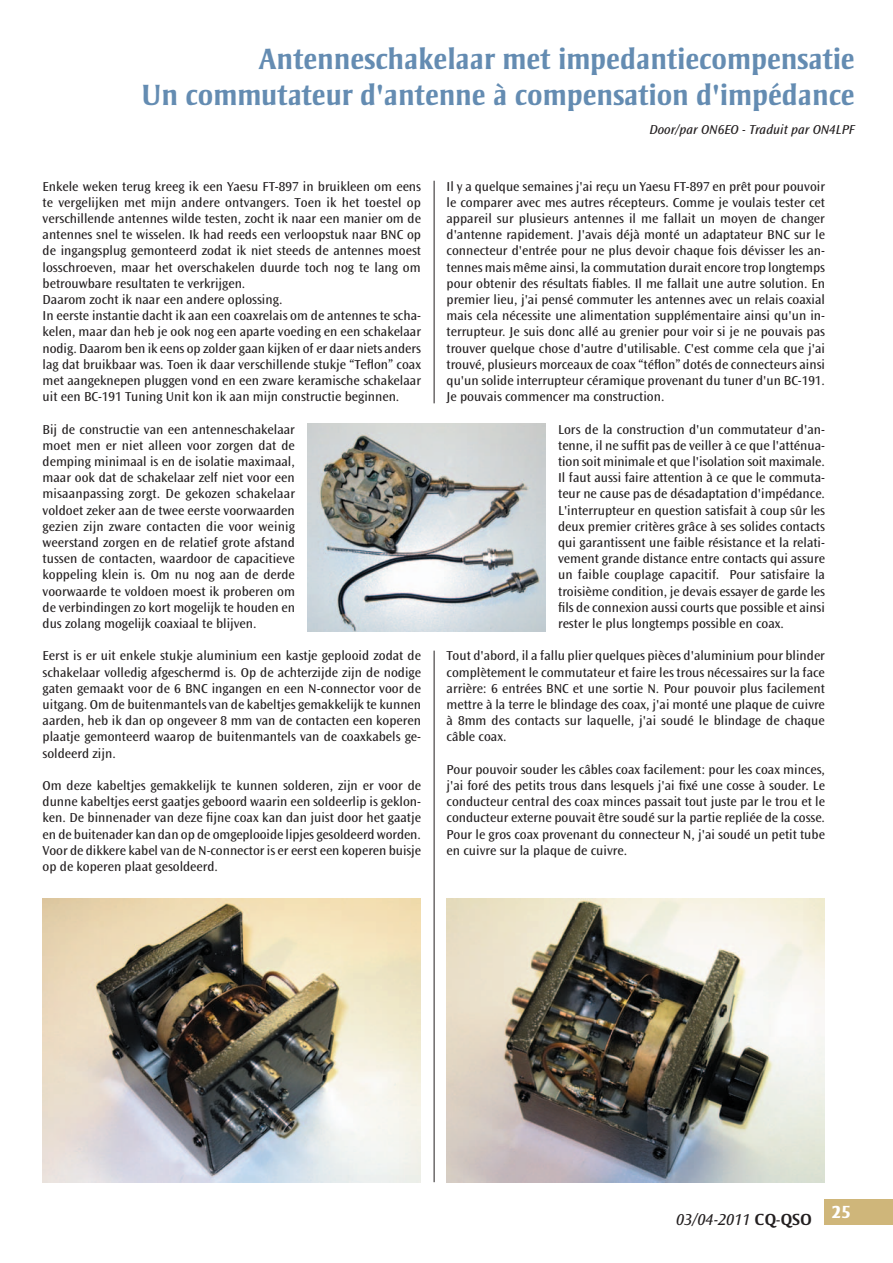
<style>
.page{position:relative;width:893px;height:1263px;background:#fff}
.page>*{position:absolute;margin:0;border:0;box-sizing:border-box;transform-origin:0 0}
.t1{font:700 30px/36px "Strayhorn MT Std";color:#648cb2;text-align:right}
.t2{font:italic 16.5px "Ocean Sans Std";color:#231f20}
.t3{font:13.5px/16.2px "Ocean Sans Std";color:#231f20;text-align:justify}
.t4{font:italic 13.5px "Ocean Sans Std";color:#231f20}
.s1{font-family:"Strayhorn MT Std";font-weight:700;font-style:normal}
</style>
<div class="page">
<img style="left:308px;top:423px;width:237px;height:208px">
<img style="left:43px;top:898px;width:378px;height:284px">
<img style="left:446px;top:898px;width:379px;height:284px">
<hr style="left:434px;top:181px;width:1px;height:222px;background:#231f20">
<hr style="left:434px;top:651px;width:1px;height:531px;background:#231f20">
<div style="left:825px;top:1199px;width:68px;height:26px;background:#cfb67a"></div>
<h1 class="t1" style="left:141px;top:41px;width:715px">Antenneschakelaar met impedantiecompensatie<br>Un commutateur d'antenne à compensation d'impédance</h1>
<p class="t4" style="left:649px;top:122px;width:207px">Door/par ON6EO - Traduit par ON4LPF</p>
<p class="t3" style="left:43px;top:178px;width:380px;text-align:left">Enkele weken terug kreeg ik een Yaesu FT-897 in bruikleen om eens te vergelijken met mijn andere ontvangers. Toen ik het toestel op verschillende antennes wilde testen, zocht ik naar een manier om de antennes snel te wisselen. Ik had reeds een verloopstuk naar BNC op de ingangsplug gemonteerd zodat ik niet steeds de antennes moest losschroeven, maar het overschakelen duurde toch nog te lang om betrouwbare resultaten te verkrijgen.<br>Daarom zocht ik naar een andere oplossing.<br>In eerste instantie dacht ik aan een coaxrelais om de antennes te scha&shy;kelen, maar dan heb je ook nog een aparte voeding en een schakelaar nodig. Daarom ben ik eens op zolder gaan kijken of er daar niets anders lag dat bruikbaar was. Toen ik daar verschillende stukje “Teflon” coax met aangeknepen pluggen vond en een zware keramische schakelaar uit een BC-191 Tuning Unit kon ik aan mijn constructie beginnen.</p>
<p class="t3" style="left:43px;top:421px;width:254px">Bij de constructie van een antenneschakelaar moet men er niet alleen voor zorgen dat de demping minimaal is en de isolatie maximaal, maar ook dat de schakelaar zelf niet voor een misaanpassing zorgt. De gekozen schakelaar voldoet zeker aan de twee eerste voorwaarden gezien zijn zware contacten die voor weinig weerstand zorgen en de relatief grote afstand tussen de contacten, waardoor de capacitieve koppeling klein is. Om nu nog aan de derde voorwaarde te voldoen moest ik proberen om de verbindingen zo kort mogelijk te houden en dus zolang mogelijk coaxiaal te blijven.</p>
<p class="t3" style="left:43px;top:648px;width:380px">Eerst is er uit enkele stukje aluminium een kastje geplooid zodat de schakelaar volledig afgeschermd is. Op de achterzijde zijn de nodige gaten gemaakt voor de 6 BNC ingangen en een N-connector voor de uitgang. Om de buitenmantels van de kabeltjes gemakkelijk te kunnen aarden, heb ik dan op ongeveer 8 mm van de contacten een koperen plaatje gemonteerd waarop de buitenmantels van de coaxkabels ge&shy;soldeerd zijn.</p>
<p class="t3" style="left:43px;top:778px;width:380px">Om deze kabeltjes gemakkelijk te kunnen solderen, zijn er voor de dunne kabeltjes eerst gaatjes geboord waarin een soldeerlip is geklon&shy;ken. De binnenader van deze fijne coax kan dan juist door het gaatje en de buitenader kan dan op de omgeplooide lipjes gesoldeerd worden.<br>Voor de dikkere kabel van de N-connector is er eerst een koperen buisje op de koperen plaat gesoldeerd.</p>
<p class="t3" style="left:446px;top:178px;width:380px">Il y a quelque semaines j'ai reçu un Yaesu FT-897 en prêt pour pouvoir le comparer avec mes autres récepteurs. Comme je voulais tester cet appareil sur plusieurs antennes il me fallait un moyen de changer d'antenne rapidement. J'avais déjà monté un adaptateur BNC sur le connecteur d'entrée pour ne plus devoir chaque fois dévisser les an&shy;tennes mais même ainsi, la commutation durait encore trop longtemps pour obtenir des résultats fiables. Il me fallait une autre solution. En premier lieu, j'ai pensé commuter les antennes avec un relais coaxial mais cela nécessite une alimentation supplémentaire ainsi qu'un in&shy;terrupteur. Je suis donc allé au grenier pour voir si je ne pouvais pas trouver quelque chose d'autre d'utilisable. C'est comme cela que j'ai trouvé, plusieurs morceaux de coax “téflon” dotés de connecteurs ainsi qu'un solide interrupteur céramique provenant du tuner d'un BC-191.<br>Je pouvais commencer ma construction.</p>
<p class="t3" style="left:558px;top:421px;width:268px">Lors de la construction d'un commutateur d'an&shy;tenne, il ne suffit pas de veiller à ce que l'atténua&shy;tion soit minimale et que l'isolation soit maximale.<br>Il faut aussi faire attention à ce que le commuta&shy;teur ne cause pas de désadaptation d'impédance.<br>L'interrupteur en question satisfait à coup sûr les deux premier critères grâce à ses solides contacts qui garantissent une faible résistance et la relati&shy;vement grande distance entre contacts qui assure un faible couplage capacitif. Pour satisfaire la troisième condition, je devais essayer de garde les fils de connexion aussi courts que possible et ainsi rester le plus longtemps possible en coax.</p>
<p class="t3" style="left:447px;top:648px;width:380px">Tout d'abord, il a fallu plier quelques pièces d'aluminium pour blinder complètement le commutateur et faire les trous nécessaires sur la face arrière: 6 entrées BNC et une sortie N. Pour pouvoir plus facilement mettre à la terre le blindage des coax, j'ai monté une plaque de cuivre à 8mm des contacts sur laquelle, j'ai soudé le blindage de chaque câble coax.</p>
<p class="t3" style="left:447px;top:761px;width:380px">Pour pouvoir souder les câbles coax facilement: pour les coax minces, j'ai foré des petits trous dans lesquels j'ai fixé une cosse à souder. Le conducteur central des coax minces passait tout juste par le trou et le conducteur externe pouvait être soudé sur la partie repliée de la cosse.<br>Pour le gros coax provenant du connecteur N, j'ai soudé un petit tube en cuivre sur la plaque de cuivre.</p>
<p class="t2" style="left:676px;top:1210px;width:176px">03/04-2011 <span class="s1">CQ-QSO</span> <sup>25</sup></p>
</div>
